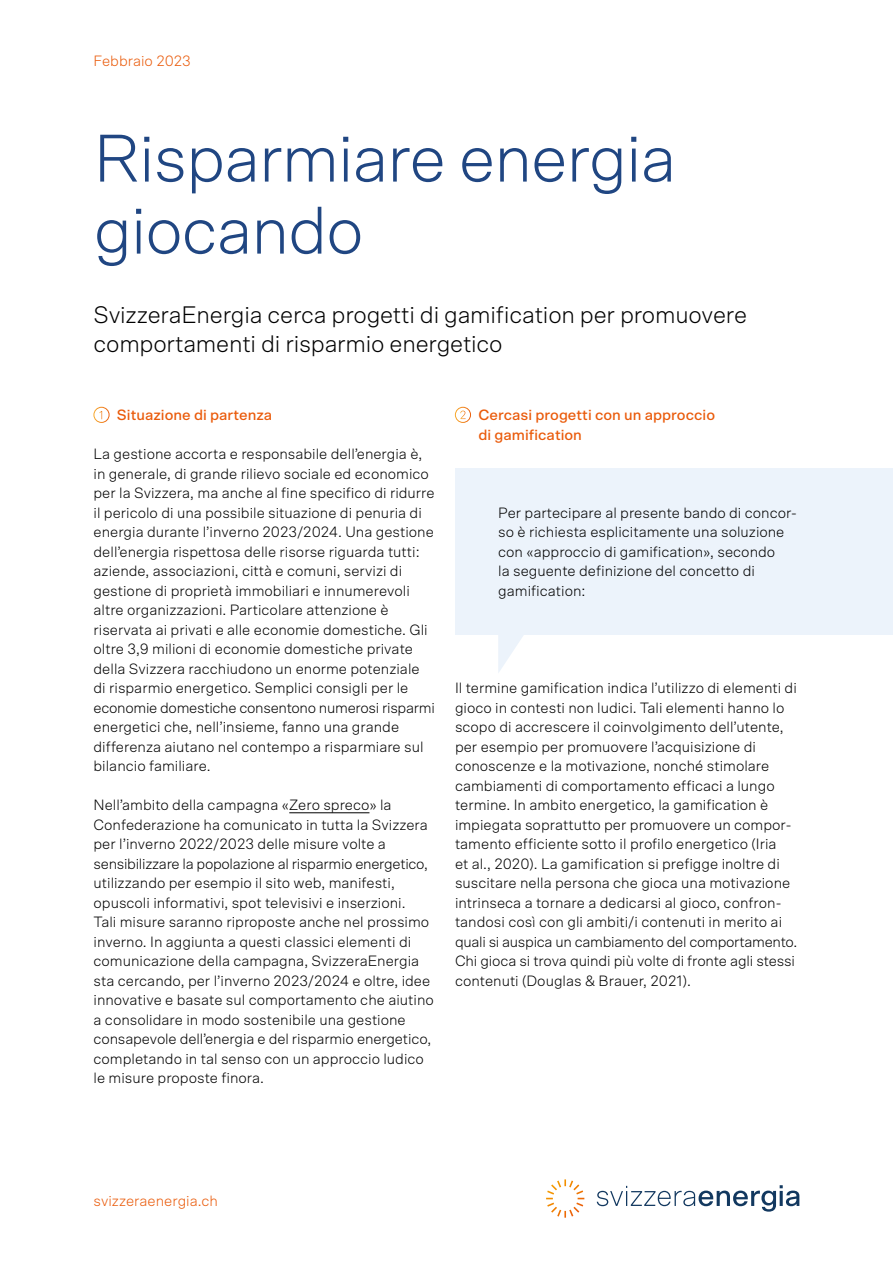
<style>
.page{position:relative;width:893px;height:1263px;background:#fff}
.page>*{position:absolute;margin:0;border:0;box-sizing:border-box;transform-origin:0 0}
.t1{font:300 67.5px/72px "Scto Grotesk A";letter-spacing:-.02em;color:#204682}
.t2{font:300 24px/29.2px "Scto Grotesk A";letter-spacing:-.01em;color:#000}
.t3{font:300 15px/19.5px "Scto Grotesk A";color:#000}
.t4{font:500 15px/19.5px "Scto Grotesk A";color:#ea5b0b}
.t5{font:300 15px "Scto Grotesk A";color:#ea5b0b}
</style>
<div class="page">
<hr style="left:289px;top:812px;width:80px;height:1px;background:#000">
<div style="left:94px;top:407px;width:15px;height:16px;border:1px solid #fff;border-radius:50%"></div>
<div style="left:455px;top:407px;width:16px;height:16px;border:1px solid #fff;border-radius:50%"></div>
<svg style="left:460px;top:411px;width:6px;height:8px"></svg>
<div style="left:455px;top:468px;width:438px;height:167px;background:#ecf3fb"></div>
<svg style="left:498px;top:635px;width:26px;height:38px"></svg>
<svg style="left:546px;top:1179px;width:38px;height:39px"></svg>
<svg style="left:597px;top:1185px;width:202px;height:26px"></svg>
<p class="t5" style="left:94px;top:52px;width:99px">Febbraio 2023</p>
<h1 class="t1" style="left:94px;top:121px;width:584px">Risparmiare energia giocando</h1>
<h2 class="t2" style="left:94px;top:299px;width:655px">SvizzeraEnergia cerca progetti di gamification per promuovere comportamenti di risparmio energetico</h2>
<p class="t4" style="left:117px;top:405px;width:157px">Situazione di partenza</p>
<p class="t3" style="left:94px;top:444px;width:343px">La gestione accorta e responsabile dell’energia è, in generale, di grande rilievo sociale ed economico per la Svizzera, ma anche al fine specifico di ridurre il pericolo di una possibile situazione di penuria di energia durante l’inverno 2023/2024. Una gestione dell’energia rispettosa delle risorse riguarda tutti: aziende, associazioni, città e comuni, servizi di gestione di proprietà immobiliari e innumerevoli altre organizzazioni. Particolare attenzione è riservata ai privati e alle economie domestiche. Gli oltre 3,9 milioni di economie domestiche private della Svizzera racchiudono un enorme potenziale di risparmio energetico. Semplici consigli per le economie domestiche consentono numerosi risparmi energetici che, nell’insieme, fanno una grande differenza aiutano nel contempo a risparmiare sul bilancio familiare.</p>
<p class="t3" style="left:94px;top:795px;width:342px">Nell’ambito della campagna «Zero spreco» la Confederazione ha comunicato in tutta la Svizzera per l’inverno 2022/2023 delle misure volte a sensibilizzare la popolazione al risparmio energetico, utilizzando per esempio il sito web, manifesti, opuscoli informativi, spot televisivi e inserzioni.<br>Tali misure saranno riproposte anche nel prossimo inverno. In aggiunta a questi classici elementi di comunicazione della campagna, SvizzeraEnergia sta cercando, per l’inverno 2023/2024 e oltre, idee innovative e basate sul comportamento che aiutino a consolidare in modo sostenibile una gestione consapevole dell’energia e del risparmio energetico, completando in tal senso con un approccio ludico le misure proposte finora.</p>
<p class="t4" style="left:478px;top:405px;width:238px">Cercasi progetti con un approccio di gamification</p>
<p class="t3" style="left:498px;top:502px;width:300px">Per partecipare al presente bando di concor&shy;so è richiesta esplicitamente una soluzione con «approccio di gamification», secondo<br>la seguente definizione del concetto di gamification:</p>
<p class="t3" style="left:455px;top:678px;width:344px">Il termine gamification indica l’utilizzo di elementi di gioco in contesti non ludici. Tali elementi hanno lo scopo di accrescere il coinvolgimento dell’utente, per esempio per promuovere l’acquisizione di conoscenze e la motivazione, nonché stimolare cambiamenti di comportamento efficaci a lungo termine. In ambito energetico, la gamification è impiegata soprattutto per promuovere un compor&shy;tamento efficiente sotto il profilo energetico (Iria<br>et al., 2020). La gamification si prefigge inoltre di suscitare nella persona che gioca una motivazione intrinseca a tornare a dedicarsi al gioco, confron&shy;tandosi così con gli ambiti/i contenuti in merito ai quali si auspica un cambiamento del comportamento.<br>Chi gioca si trova quindi più volte di fronte agli stessi contenuti (Douglas &amp; Brauer, 2021).</p>
<p class="t5" style="left:94px;top:1191px;width:126px">svizzeraenergia.ch</p>
</div>
